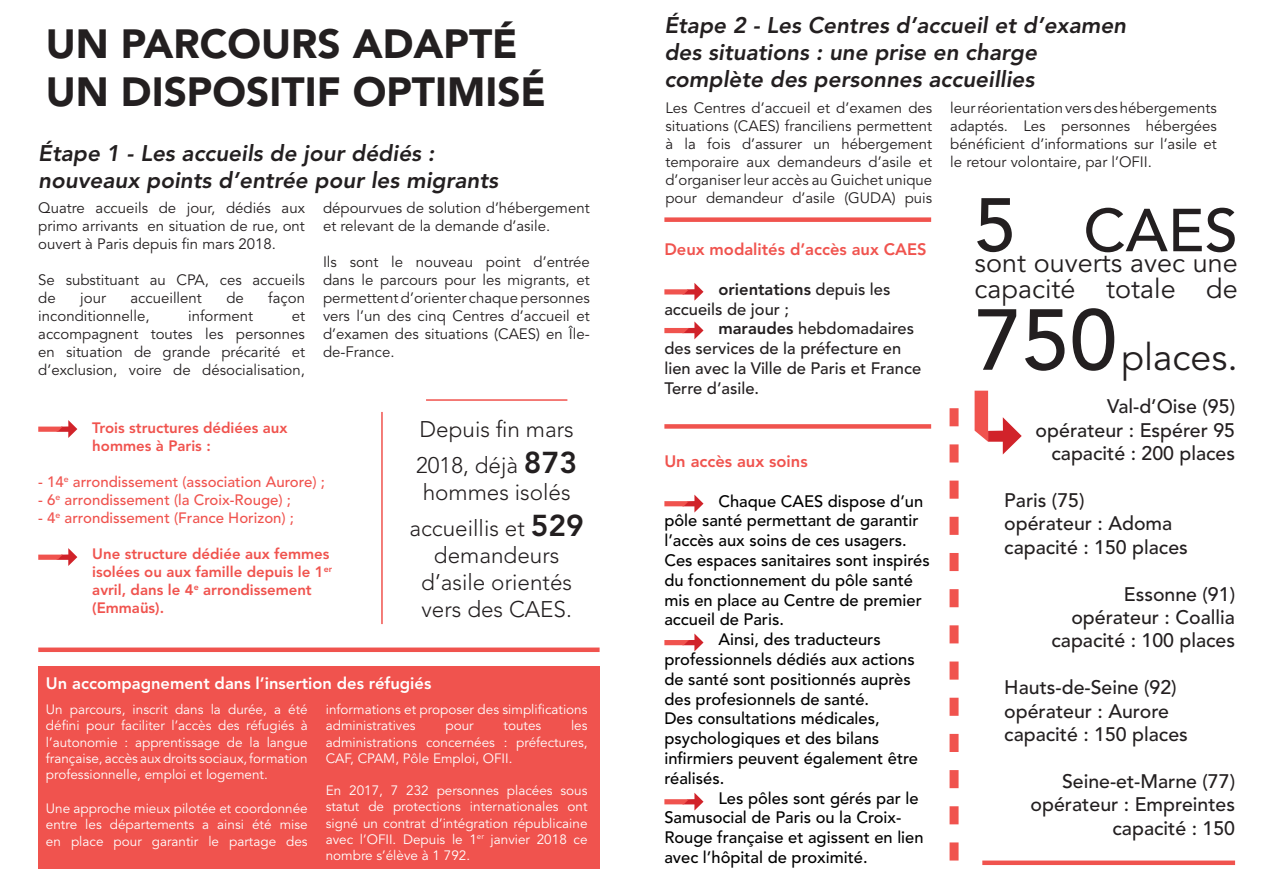
<style>
.page{position:relative;width:1263px;height:893px;background:#fff}
.page>*{position:absolute;margin:0;border:0;box-sizing:border-box;transform-origin:0 0}
.t1{font:500 85.5px "Avenir LT Pro";color:#231f20}
.t2{font:500 60px "Avenir LT Pro";color:#231f20}
.t3{font:900 40.5px/48.6px "Avenir LT Pro";color:#231f20}
.t4{font:37.5px "Avenir LT Pro";color:#231f20}
.t5{font:27px/25.5px "Avenir LT Pro";color:#231f20}
.t6{font:italic 800 22.5px/27px "Avenir LT Pro";color:#231f20}
.t7{font:300 22.5px/36px "Avenir LT Pro";color:#231f20;text-align:center}
.t8{font:500 19.5px/23.4px "Avenir LT Pro";color:#231f20;text-align:right}
.t9{font:500 16.5px "Avenir LT Pro";color:#000}
.t10{font:500 16.5px/19.8px "Avenir LT Pro";color:#231f20}
.t11{font:800 16.5px "Avenir LT Pro";color:#f0534e}
.t12{font:800 16.5px "Avenir LT Pro";color:#fff}
.t13{font:15px/18px "Avenir LT Pro";color:#231f20;text-align:justify}
.t14{font:800 15px/18px "Avenir LT Pro";color:#f0534e}
.t15{font:500 15px "Avenir LT Pro";color:#f0534e}
.t16{font:13.5px/16.2px "Avenir LT Pro";color:#fff;text-align:justify}
.s1{font-weight:800;font-size:30px}
.s2{font-size:75px}
.s3{font-weight:800}
</style>
<div class="page">
<div style="left:38px;top:647px;width:562px;height:5px;background:#f0534e"></div>
<div style="left:664px;top:424px;width:267px;height:5px;background:#f0534e"></div>
<div style="left:664px;top:217px;width:267px;height:5px;background:#f0534e"></div>
<div style="left:982px;top:860px;width:253px;height:5px;background:#f0534e"></div>
<hr style="left:426px;top:399px;width:141px;height:2px;background:#f0534e">
<hr style="left:381px;top:412px;width:2px;height:212px;background:#f0534e">
<svg style="left:949px;top:408px;width:9px;height:452px"></svg>
<svg style="left:974px;top:391px;width:48px;height:63px"></svg>
<svg style="left:38px;top:420px;width:39px;height:18px"></svg>
<svg style="left:38px;top:548px;width:39px;height:18px"></svg>
<svg style="left:664px;top:283px;width:39px;height:18px"></svg>
<svg style="left:664px;top:321px;width:39px;height:18px"></svg>
<svg style="left:664px;top:495px;width:39px;height:17px"></svg>
<svg style="left:664px;top:633px;width:39px;height:18px"></svg>
<svg style="left:664px;top:793px;width:39px;height:18px"></svg>
<div style="left:38px;top:666px;width:562px;height:203px;background:#f0534e"></div>
<h3 class="t3" style="left:46px;top:19px;width:473px">UN PARCOURS ADAPTÉ<br>UNDISPOSITI</h3>
<h3 class="t3" style="left:317px;top:68px;width:231px">F OPTIMISÉ</h3>
<h3 class="t6" style="left:38px;top:140px;width:461px">Étape 1 - Les accueils de jour dédiés : nouveaux points d’entrée pour les migrants</h3>
<p class="t13" style="left:38px;top:199px;width:268px">Quatre accueils de jour, dédiés aux primo arrivants en situation de rue, ont ouvert à Paris depuis fin mars 2018.</p>
<p class="t13" style="left:38px;top:271px;width:268px">Se substituant au CPA, ces accueils de</p>
<p class="t13" style="left:80px;top:289px;width:27px">jour</p>
<p class="t13" style="left:130px;top:289px;width:73px">accueillent</p>
<p class="t13" style="left:226px;top:289px;width:19px">de</p>
<p class="t13" style="left:268px;top:289px;width:38px">façon</p>
<p class="t13" style="left:38px;top:307px;width:113px">inconditionnelle,</p>
<p class="t13" style="left:188px;top:307px;width:66px">informent</p>
<p class="t13" style="left:38px;top:307px;width:268px;text-indent:253px">et accompagnent toutes les personnes en situation de grande précarité et d’exclusion, voire de désocialisation,</p>
<p class="t13" style="left:323px;top:199px;width:268px">dépourvues de solution d’hébergement et relevant de la demande d’asile.</p>
<p class="t13" style="left:323px;top:253px;width:268px">Ils sont le nouveau point d’entrée dans le parcours pour les migrants, et permettent d’orienter chaque personnes vers l’un des cinq Centres d’accueil et d’examen des situations (CAES) en Île&shy;de-France.</p>
<p class="t14" style="left:92px;top:419px;width:197px">Trois structures dédiées aux hommes à Paris :</p>
<p class="t15" style="left:38px;top:473px;width:288px">- 14<sup>e</sup> arrondissement (association Aurore) ;</p>
<p class="t15" style="left:38px;top:491px;width:254px">- 6<sup>e</sup> arrondissement (la Croix-Rouge) ;</p>
<p class="t15" style="left:38px;top:509px;width:257px">- 4<sup>e</sup> arrondissement (France Horizon) ;</p>
<p class="t14" style="left:92px;top:545px;width:241px">Une structure dédiée aux femmes isolées ou aux famille depuis le 1<sup>er </sup>avril, dans le 4<sup>e</sup> arrondissement (Emmaüs).</p>
<h3 class="t7" style="left:416px;top:411px;width:162px;text-align:left">Depuis fin mars<br>2018, déjà <span class="s1">873</span></h3>
<h3 class="t7" style="left:409px;top:474px;width:176px">hommes isolés accueillis et <span class="s1">529</span></h3>
<h3 class="t7" style="left:421px;top:542px;width:152px;line-height:27px">demandeurs d’asile orientés vers des CAES.</h3>
<p class="t12" style="left:46px;top:673px;width:387px">Un accompagnement dans l’insertion des réfugiés</p>
<p class="t16" style="left:46px;top:702px;width:263px">Un parcours, inscrit dans la durée, a été défini pour faciliter l’accès des réfugiés à l’autonomie : apprentissage de la langue française, accès aux droits sociaux, formation professionnelle, emploi et logement.</p>
<p class="t16" style="left:46px;top:801px;width:263px">Une approche mieux pilotée et coordonnée entre les départements a ainsi été mise en place pour garantir le partage des</p>
<p class="t16" style="left:326px;top:702px;width:263px">informations et proposer des simplifications administratives</p>
<p class="t16" style="left:326px;top:718px;width:263px;text-indent:245px">les administrations concernées : préfectures, CAF, CPAM, Pôle Emploi, OFII.</p>
<p class="t16" style="left:326px;top:783px;width:263px">En 2017, 7 232 personnes placées sous statut de protections internationales ont signé un contrat d’intégration républicaine avec l’OFII. Depuis le 1<sup>er</sup> janvier 2018 ce nombre s’élève à 1 792.</p>
<p class="t16" style="left:445px;top:718px;width:30px">pour</p>
<p class="t16" style="left:503px;top:718px;width:39px">toutes</p>
<h3 class="t6" style="left:664px;top:12px;width:463px">Étape 2 - Les Centres d’accueil et d’examen des situations : une prise en charge complète des personnes accueillies</h3>
<p class="t13" style="left:665px;top:99px;width:268px">Les Centres d’accueil et d’examen des situations (CAES) franciliens permettent à la fois d’assurer un hébergement temporaire aux demandeurs d’asile et d’organiser leur accès au Guichet unique pour demandeur d’asile (GUDA) puis</p>
<p class="t13" style="left:950px;top:99px;width:268px">leur réorientation vers des hébergements adaptés. Les personnes hébergées bénéficient d’informations sur l’asile et le retour volontaire, par l’OFII.</p>
<h2 class="t2" style="left:974px;top:195px;width:265px"><span class="s2">5</span> CAES</h2>
<h3 class="t5" style="left:974px;top:251px;width:265px">sont ouverts avec une capacité totale de</h3>
<h1 class="t1" style="left:974px;top:289px;width:144px">750</h1>
<p class="t11" style="left:664px;top:240px;width:264px">Deux modalités d’accès aux CAES</p>
<p class="t10" style="left:664px;top:279px;width:228px;text-indent:54px"><span class="s3">orientations</span> depuis les accueils de jour ;</p>
<p class="t10" style="left:664px;top:319px;width:258px;text-indent:54px"><span class="s3">maraudes</span> hebdomadaires des services de la préfecture en lien avec la Ville de Paris et France<br>Terre d’asile.</p>
<h3 class="t4" style="left:1121px;top:334px;width:118px">places.</h3>
<p class="t11" style="left:664px;top:451px;width:145px">Un accès aux soins</p>
<p class="t9" style="left:718px;top:491px;width:206px">Chaque CAES dispose d’un</p>
<p class="t9" style="left:664px;top:511px;width:256px">pôle santé permettant de garantir</p>
<p class="t9" style="left:664px;top:531px;width:244px">l’accès aux soins de ces usagers.</p>
<p class="t9" style="left:664px;top:550px;width:267px">Ces espaces sanitaires sont inspirés</p>
<p class="t9" style="left:664px;top:570px;width:250px">du fonctionnement du pôle santé</p>
<p class="t9" style="left:664px;top:590px;width:259px">mis en place au Centre de premier</p>
<p class="t9" style="left:664px;top:610px;width:121px">accueil de Paris.</p>
<p class="t9" style="left:718px;top:630px;width:164px">Ainsi, des traducteurs</p>
<p class="t9" style="left:664px;top:649px;width:252px">professionnels dédiés aux actions</p>
<p class="t9" style="left:664px;top:669px;width:248px">de santé sont positionnés auprès</p>
<p class="t9" style="left:664px;top:689px;width:206px">des profesionnels de santé.</p>
<p class="t9" style="left:664px;top:709px;width:217px">Des consultations médicales,</p>
<p class="t9" style="left:664px;top:729px;width:216px">psychologiques et des bilans</p>
<p class="t9" style="left:664px;top:748px;width:255px">infirmiers peuvent également être</p>
<p class="t9" style="left:664px;top:768px;width:61px">réalisés.</p>
<p class="t9" style="left:718px;top:788px;width:202px">Les pôles sont gérés par le</p>
<p class="t9" style="left:664px;top:808px;width:238px">Samusocial de Paris ou la Croix-</p>
<p class="t9" style="left:664px;top:828px;width:261px">Rouge française et agissent en lien</p>
<p class="t9" style="left:664px;top:847px;width:205px">avec l’hôpital de proximité.</p>
<h3 class="t8" style="left:1036px;top:395px;width:201px">Val-d’Oise (95) opérateur : Espérer 95 capacité : 200 places</h3>
<h3 class="t8" style="left:1004px;top:489px;width:185px;text-align:left">Paris (75)<br>opérateur : Adoma capacité : 150 places</h3>
<h3 class="t8" style="left:1051px;top:583px;width:185px">Essonne (91) opérateur : Coallia capacité : 100 places</h3>
<h3 class="t8" style="left:1004px;top:676px;width:185px;text-align:left">Hauts-de-Seine (92) opérateur : Aurore capacité : 150 places</h3>
<h3 class="t8" style="left:1030px;top:770px;width:206px">Seine-et-Marne (77) opérateur : Empreintes capacité : 150</h3>
</div>
